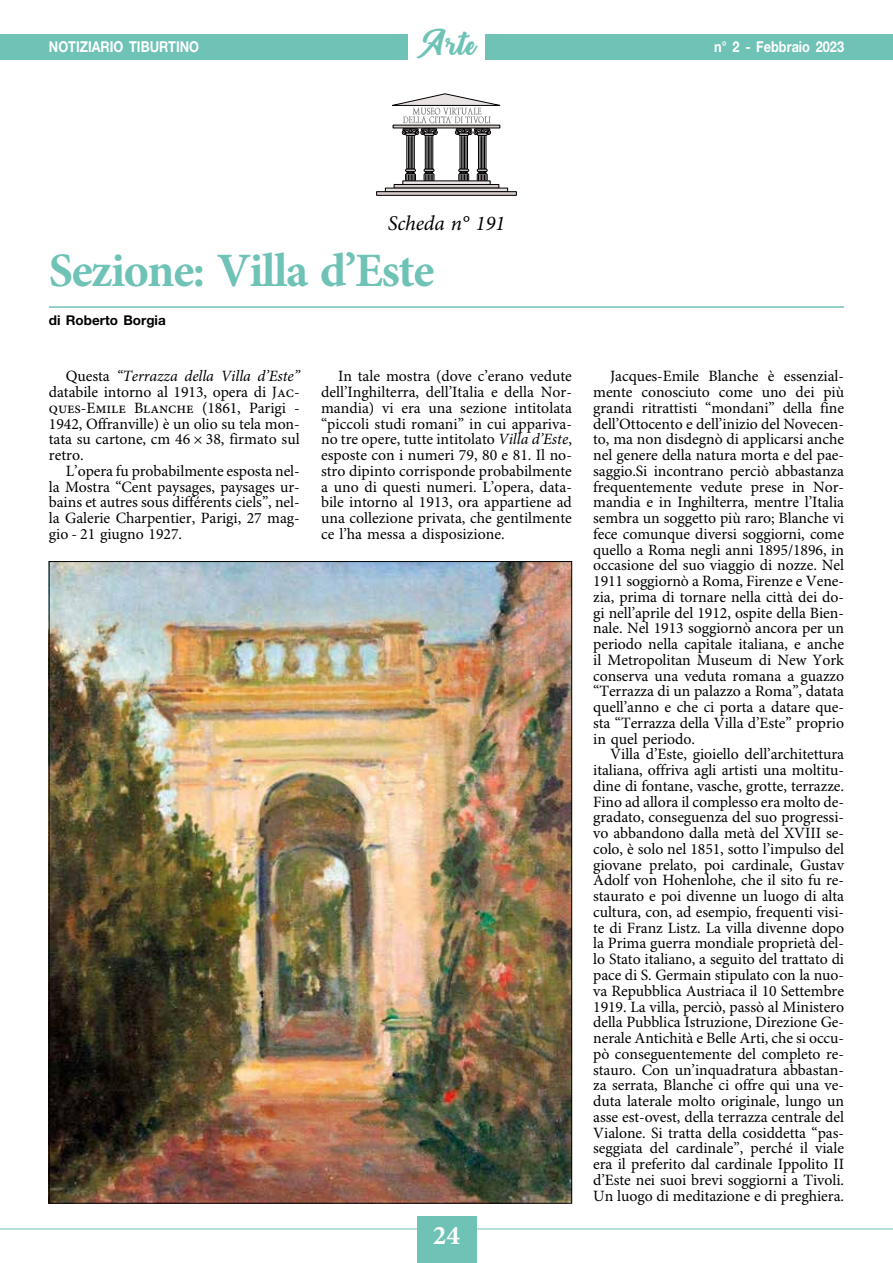
<style>
.page{position:relative;width:893px;height:1263px;background:#fff}
.page>*{position:absolute;margin:0;border:0;box-sizing:border-box;transform-origin:0 0}
.t1{font:700 48px "Minion Pro";letter-spacing:-.03em;color:#6fc2b6}
.t2{font:36px "Richardine";color:#6fc2b6}
.t3{font:700 27px "Minion Pro";color:#fff}
.t4{font:italic 21px "Minion Pro";letter-spacing:-.01em;color:#000}
.t5{font:15.75px/15.8px "Minion Pro";letter-spacing:-.005em;color:#000;text-align:justify}
.t6{font:700 15px "Helvetica Neue LT Std";color:#fff;scale:.85 1}
.t7{font:700 13.5px "Helvetica Neue LT Std";color:#000}
.s1{font-style:italic}
</style>
<div class="page">
<hr style="left:0;top:1228px;width:893px;height:1px;background:#6fc2b6">
<div style="left:0;top:34px;width:893px;height:26px;background:#6fc2b6"></div>
<div style="left:417px;top:1216px;width:59px;height:47px;background:#6fc2b6"></div>
<div style="left:408px;top:0;width:77px;height:68px;background:#fff"></div>
<svg style="left:407px;top:135px;width:7px;height:34px"></svg>
<div style="left:405px;top:174px;width:11px;height:7px;border:1px solid #000"></div>
<hr style="left:408px;top:136px;width:1px;height:32px;background:#000">
<hr style="left:410px;top:136px;width:1px;height:32px;background:#000">
<hr style="left:411px;top:136px;width:1px;height:32px;background:#000">
<hr style="left:413px;top:136px;width:1px;height:32px;background:#000">
<svg style="left:405px;top:169px;width:11px;height:11px"></svg>
<div style="left:425px;top:135px;width:8px;height:34px;background:#4a4948;border:1px solid #000"></div>
<div style="left:424px;top:174px;width:10px;height:7px;border:1px solid #000"></div>
<hr style="left:427px;top:136px;width:1px;height:32px;background:#000">
<hr style="left:428px;top:136px;width:1px;height:32px;background:#000">
<hr style="left:430px;top:136px;width:1px;height:32px;background:#000">
<hr style="left:431px;top:136px;width:1px;height:32px;background:#000">
<svg style="left:424px;top:169px;width:10px;height:11px"></svg>
<div style="left:460px;top:135px;width:8px;height:34px;background:#686565;border:1px solid #000"></div>
<div style="left:459px;top:174px;width:10px;height:7px;border:1px solid #000"></div>
<hr style="left:461px;top:136px;width:1px;height:32px;background:#000">
<hr style="left:463px;top:136px;width:1px;height:32px;background:#000">
<hr style="left:464px;top:136px;width:1px;height:32px;background:#000">
<hr style="left:466px;top:136px;width:1px;height:32px;background:#000">
<svg style="left:459px;top:169px;width:10px;height:11px"></svg>
<div style="left:478px;top:135px;width:8px;height:34px;background:#696666;border:1px solid #000"></div>
<div style="left:477px;top:174px;width:10px;height:7px;border:1px solid #000"></div>
<hr style="left:480px;top:136px;width:1px;height:32px;background:#000">
<hr style="left:481px;top:136px;width:1px;height:32px;background:#000">
<hr style="left:483px;top:136px;width:1px;height:32px;background:#000">
<hr style="left:484px;top:136px;width:1px;height:32px;background:#000">
<svg style="left:477px;top:169px;width:10px;height:11px"></svg>
<svg style="left:402px;top:181px;width:88px;height:3px"></svg>
<svg style="left:394px;top:184px;width:105px;height:4px"></svg>
<svg style="left:385px;top:188px;width:123px;height:3px"></svg>
<svg style="left:376px;top:191px;width:141px;height:5px"></svg>
<svg style="left:392px;top:94px;width:109px;height:42px"></svg>
<hr style="left:49px;top:306px;width:795px;height:2px;background:#6fc2b6">
<img style="left:51px;top:563px;width:519px;height:638px">
<h2 class="t2" style="left:417px;top:22px;width:61px">Arte</h2>
<p class="t6" style="left:49px;top:38px;width:178px">NOTIZIARIO TIBURTINO</p>
<p class="t6" style="left:714px;top:38px;width:154px">n° 2 - Febbraio 2023</p>
<h3 class="t4" style="left:388px;top:210px;width:119px">Scheda n° 191</h3>
<h1 class="t1" style="left:49px;top:242px;width:387px">Sezione: Villa d’Este</h1>
<p class="t7" style="left:49px;top:312px;width:118px">di Roberto Borgia</p>
<p class="t5" style="left:49px;top:369px;width:252px;text-indent:17px">Questa <span class="s1">“Terrazza della Villa d’Este” </span>databile intorno al 1913, opera di Jac&shy;ques-Emile Blanche (1861, Parigi - 1942, Offranville) è un olio su tela mon&shy;tata su cartone, cm 46 × 38, firmato sul retro.</p>
<p class="t5" style="left:49px;top:464px;width:252px;text-align:left;text-indent:17px">L’opera fu probabilmente esposta nel-- la Mostra “Cent paysages, paysages ur-- bains et autres sous différents ciels”, nel&shy;la Galerie Charpentier, Parigi, 27 mag&shy;gio - 21 giugno 1927.</p>
<p class="t5" style="left:321px;top:369px;width:252px;text-indent:17px">In tale mostra (dove c’erano vedute dell’Inghilterra, dell’Italia e della Nor&shy;mandia) vi era una sezione intitolata “piccoli studi romani” in cui appariva&shy;no tre opere, tutte intitolato <span class="s1">Villa d’Este</span>, esposte con i numeri 79, 80 e 81. Il no&shy;stro dipinto corrisponde probabilmente a uno di questi numeri. L’opera, data&shy;bile intorno al 1913, ora appartiene ad una collezione privata, che gentilmente ce l’ha messa a disposizione.</p>
<p class="t5" style="left:593px;top:369px;width:252px;text-indent:17px">Jacques-Emile Blanche è essenzial&shy;mente conosciuto come uno dei più grandi ritrattisti “mondani” della fine dell’Ottocento e dell’inizio del Novecen&shy;to, ma non disdegnò di applicarsi anche nel genere della natura morta e del pae&shy;saggio.Si incontrano perciò abbastanza frequentemente vedute prese in Nor&shy;mandia e in Inghilterra, mentre l’Italia sembra un soggetto più raro; Blanche vi fece comunque diversi soggiorni, come quello a Roma negli anni 1895/1896, in occasione del suo viaggio di nozze. Nel 1911 soggiornò a Roma, Firenze e Vene&shy;zia, prima di tornare nella città dei do&shy;gi nell’aprile del 1912, ospite della Bien&shy;nale. Nel 1913 soggiornò ancora per un periodo nella capitale italiana, e anche il Metropolitan Museum di New York conserva una veduta romana a guazzo “Terrazza di un palazzo a Roma”, datata quell’anno e che ci porta a datare que&shy;sta “Terrazza della Villa d’Este” proprio in quel periodo.</p>
<p class="t5" style="left:593px;top:747px;width:252px;text-indent:17px">Villa d’Este, gioiello dell’architettura italiana, offriva agli artisti una moltitu&shy;dine di fontane, vasche, grotte, terrazze.<br>Fino ad allora il complesso era molto de&shy;gradato, conseguenza del suo progressi&shy;vo abbandono dalla metà del XVIII se&shy;colo, è solo nel 1851, sotto l’impulso del giovane prelato, poi cardinale, Gustav Adolf von Hohenlohe, che il sito fu re&shy;staurato e poi divenne un luogo di alta cultura, con, ad esempio, frequenti visi&shy;te di Franz Listz. La villa divenne dopo la Prima guerra mondiale proprietà del&shy;lo Stato italiano, a seguito del trattato di pace di S. Germain stipulato con la nuo&shy;va Repubblica Austriaca il 10 Settembre 1919. La villa, perciò, passò al Ministero della Pubblica Istruzione, Direzione Ge&shy;nerale Antichità e Belle Arti, che si occu&shy;pò conseguentemente del completo re&shy;stauro. Con un’inquadratura abbastan&shy;za serrata, Blanche ci offre qui una ve&shy;duta laterale molto originale, lungo un asse est-ovest, della terrazza centrale del Vialone. Si tratta della cosiddetta “pas&shy;seggiata del cardinale”, perché il viale era il preferito dal cardinale Ippolito II d’Este nei suoi brevi soggiorni a Tivoli.<br>Un luogo di meditazione e di preghiera.</p>
<h3 class="t3" style="left:433px;top:1219px;width:28px">24</h3>
</div>
